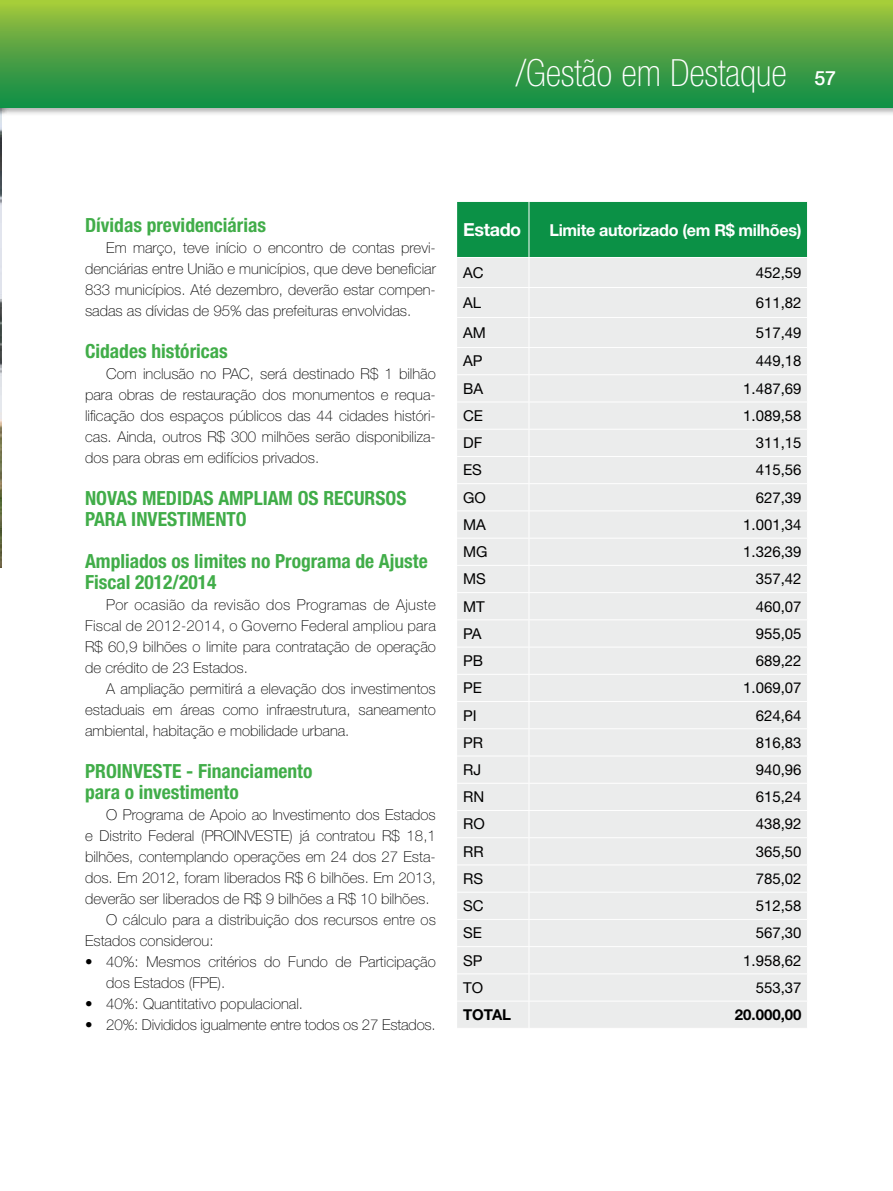
<style>
.page{position:relative;width:893px;height:1191px;background:#fff}
.page>*{position:absolute;margin:0;border:0;box-sizing:border-box;transform-origin:0 0}
.t1{font:100 condensed 37.5px "Helvetica Neue LT Std";color:#fff}
.t2{font:700 condensed 19.5px/21px "Helvetica Neue LT Std";color:#41ad49}
.t3{font:700 18px "Helvetica Neue LT Std";letter-spacing:-.02em;color:#fff}
.t4{font:700 16.5px "Helvetica Neue LT Std";letter-spacing:-.02em;color:#fff}
.t5{font:100 15px/21px "Helvetica Neue LT Std";color:#000;text-align:justify}
.t6{font:15px "Helvetica Neue LT Std";color:#000}
.t7{font:100 15px "Helvetica Neue LT Std";letter-spacing:.02em;color:#000}
.t8{font:700 15px "Helvetica Neue LT Std";color:#000}
.s1{font-family:"Helvetica Neue";font-weight:500;font-stretch:normal;font-size:19.65px}
</style>
<div class="page">
<img style="left:0;top:124px;width:1px;height:443px">
<div style="left:0;top:0;width:893px;height:124px;background:#000;opacity:.3"></div>
<div style="left:0;top:0;width:893px;height:108px;background:linear-gradient(to bottom,#a3c43d,#098949)"></div>
<svg style="left:457px;top:202px;width:350px;height:826px;background:#dce6e1"></svg>
<p class="t1" style="left:516px;top:52px;width:322px">/Gestão em Destaque <span class="s1">57</span></p>
<p class="t2" style="left:85px;top:214px;width:183px">Dívidas previdenciárias</p>
<p class="t5" style="left:85px;top:237px;width:352px;text-indent:21px">Em março, teve início o encontro de contas previ&shy;denciárias entre União e municípios, que deve beneficiar 833 municípios. Até dezembro, deverão estar compen&shy;sadas as dívidas de 95% das prefeituras envolvidas.</p>
<p class="t2" style="left:85px;top:340px;width:144px">Cidades históricas</p>
<p class="t5" style="left:85px;top:363px;width:352px;text-indent:21px">Com inclusão no PAC, será destinado R$ 1 bilhão para obras de restauração dos monumentos e requa&shy;lificação dos espaços públicos das 44 cidades históri&shy;cas. Ainda, outros R$ 300 milhões serão disponibiliza&shy;dos para obras em edifícios privados.</p>
<p class="t2" style="left:85px;top:487px;width:323px">Novas medidas ampliam os recursos para investimento</p>
<p class="t2" style="left:85px;top:550px;width:344px">Ampliados os limites no Programa de Ajuste<br>Fiscal 2012/2014</p>
<p class="t7" style="left:106px;top:596px;width:331px">Por ocasião da revisão dos Programas de Ajuste</p>
<p class="t7" style="left:85px;top:617px;width:352px">Fiscal de 2012-2014, o Governo Federal ampliou para</p>
<p class="t5" style="left:85px;top:636px;width:352px">R$ 60,9 bilhões o limite para contratação de operação</p>
<p class="t5" style="left:85px;top:657px;width:164px">de crédito de 23 Estados.</p>
<p class="t5" style="left:106px;top:678px;width:331px">A ampliação permitirá a elevação dos investimentos</p>
<p class="t5" style="left:85px;top:699px;width:352px">estaduais em áreas como infraestrutura, saneamento</p>
<p class="t5" style="left:85px;top:720px;width:266px">ambiental, habitação e mobilidade urbana.</p>
<p class="t2" style="left:85px;top:760px;width:10px">PROI</p>
<p class="t2" style="left:122px;top:760px;width:22px">NVESTE</p>
<p class="t2" style="left:85px;top:760px;width:229px;text-indent:101px">- Financiamento para o investimento</p>
<p class="t5" style="left:106px;top:804px;width:331px">O Programa de Apoio ao Investimento dos Estados</p>
<p class="t5" style="left:85px;top:825px;width:352px">e Distrito Federal (PROINVESTE) já contratou R$ 18,1</p>
<p class="t5" style="left:85px;top:846px;width:352px">bilhões, contemplando operações em 24 dos 27 Esta-</p>
<p class="t5" style="left:85px;top:867px;width:352px">dos. Em 2012, foram liberados R$ 6 bilhões. Em 2013,</p>
<p class="t5" style="left:85px;top:888px;width:346px">deverão ser liberados de R$ 9 bilhões a R$ 10 bilhões.</p>
<p class="t5" style="left:106px;top:909px;width:331px">O cálculo para a distribuição dos recursos entre os</p>
<p class="t5" style="left:85px;top:930px;width:130px">Estados considerou:</p>
<p class="t5" style="left:106px;top:951px;width:331px;text-indent:-21px">• 40%: Mesmos critérios do Fundo de Participação dos Estados (FPE).</p>
<p class="t5" style="left:85px;top:993px;width:220px">• 40%: Quantitativo populacional.</p>
<p class="t5" style="left:85px;top:1014px;width:352px">• 20%: Divididos igualmente entre todos os 27 Estados.</p>
<p class="t3" style="left:463px;top:219px;width:60px">Estado</p>
<p class="t4" style="left:549px;top:219px;width:254px">Limite autorizado (em R$ milhões)</p>
<p class="t6" style="left:463px;top:263px;width:22px">AC</p>
<p class="t6" style="left:756px;top:263px;width:47px">452,59</p>
<p class="t6" style="left:463px;top:293px;width:11px">AL</p>
<p class="t6" style="left:756px;top:293px;width:47px">611,82</p>
<p class="t6" style="left:463px;top:323px;width:24px">AM</p>
<p class="t6" style="left:756px;top:323px;width:47px">517,49</p>
<p class="t6" style="left:463px;top:352px;width:21px">AP</p>
<p class="t6" style="left:756px;top:352px;width:47px">449,18</p>
<p class="t6" style="left:463px;top:379px;width:21px">BA</p>
<p class="t6" style="left:743px;top:379px;width:60px">1.487,69</p>
<p class="t6" style="left:463px;top:407px;width:20px">CE</p>
<p class="t6" style="left:743px;top:407px;width:60px">1.089,58</p>
<p class="t6" style="left:463px;top:434px;width:21px">DF</p>
<p class="t6" style="left:756px;top:434px;width:47px">311,15</p>
<p class="t6" style="left:463px;top:461px;width:10px">ES</p>
<p class="t6" style="left:756px;top:461px;width:47px">415,56</p>
<p class="t6" style="left:463px;top:488px;width:12px">GO</p>
<p class="t6" style="left:756px;top:488px;width:47px">627,39</p>
<p class="t6" style="left:463px;top:515px;width:24px">MA</p>
<p class="t6" style="left:743px;top:515px;width:60px">1.001,34</p>
<p class="t6" style="left:463px;top:543px;width:24px">MG</p>
<p class="t6" style="left:743px;top:543px;width:60px">1.326,39</p>
<p class="t6" style="left:463px;top:570px;width:23px">MS</p>
<p class="t6" style="left:756px;top:570px;width:47px">357,42</p>
<p class="t6" style="left:463px;top:597px;width:23px">MT</p>
<p class="t6" style="left:756px;top:597px;width:47px">460,07</p>
<p class="t6" style="left:463px;top:624px;width:20px">PA</p>
<p class="t6" style="left:756px;top:624px;width:47px">955,05</p>
<p class="t6" style="left:463px;top:652px;width:21px">PB</p>
<p class="t6" style="left:756px;top:652px;width:47px">689,22</p>
<p class="t6" style="left:463px;top:679px;width:19px">PE</p>
<p class="t6" style="left:743px;top:679px;width:60px">1.069,07</p>
<p class="t6" style="left:463px;top:706px;width:13px">PI</p>
<p class="t6" style="left:756px;top:706px;width:47px">624,64</p>
<p class="t6" style="left:463px;top:733px;width:21px">PR</p>
<p class="t6" style="left:756px;top:733px;width:47px">816,83</p>
<p class="t6" style="left:463px;top:760px;width:20px">RJ</p>
<p class="t6" style="left:756px;top:760px;width:47px">940,96</p>
<p class="t6" style="left:463px;top:788px;width:23px">RN</p>
<p class="t6" style="left:756px;top:788px;width:47px">615,24</p>
<p class="t6" style="left:463px;top:815px;width:22px">RO</p>
<p class="t6" style="left:756px;top:815px;width:47px">438,92</p>
<p class="t6" style="left:463px;top:842px;width:22px">RR</p>
<p class="t6" style="left:756px;top:842px;width:47px">365,50</p>
<p class="t6" style="left:463px;top:869px;width:20px">RS</p>
<p class="t6" style="left:756px;top:869px;width:47px">785,02</p>
<p class="t6" style="left:463px;top:897px;width:22px">SC</p>
<p class="t6" style="left:756px;top:897px;width:47px">512,58</p>
<p class="t6" style="left:463px;top:924px;width:10px">SE</p>
<p class="t6" style="left:756px;top:924px;width:47px">567,30</p>
<p class="t6" style="left:463px;top:951px;width:21px">SP</p>
<p class="t6" style="left:743px;top:951px;width:60px">1.958,62</p>
<p class="t6" style="left:463px;top:978px;width:11px">TO</p>
<p class="t6" style="left:756px;top:978px;width:47px">553,37</p>
<p class="t8" style="left:463px;top:1005px;width:50px">TOTAL</p>
<p class="t8" style="left:735px;top:1005px;width:68px">20.000,00</p>
</div>
